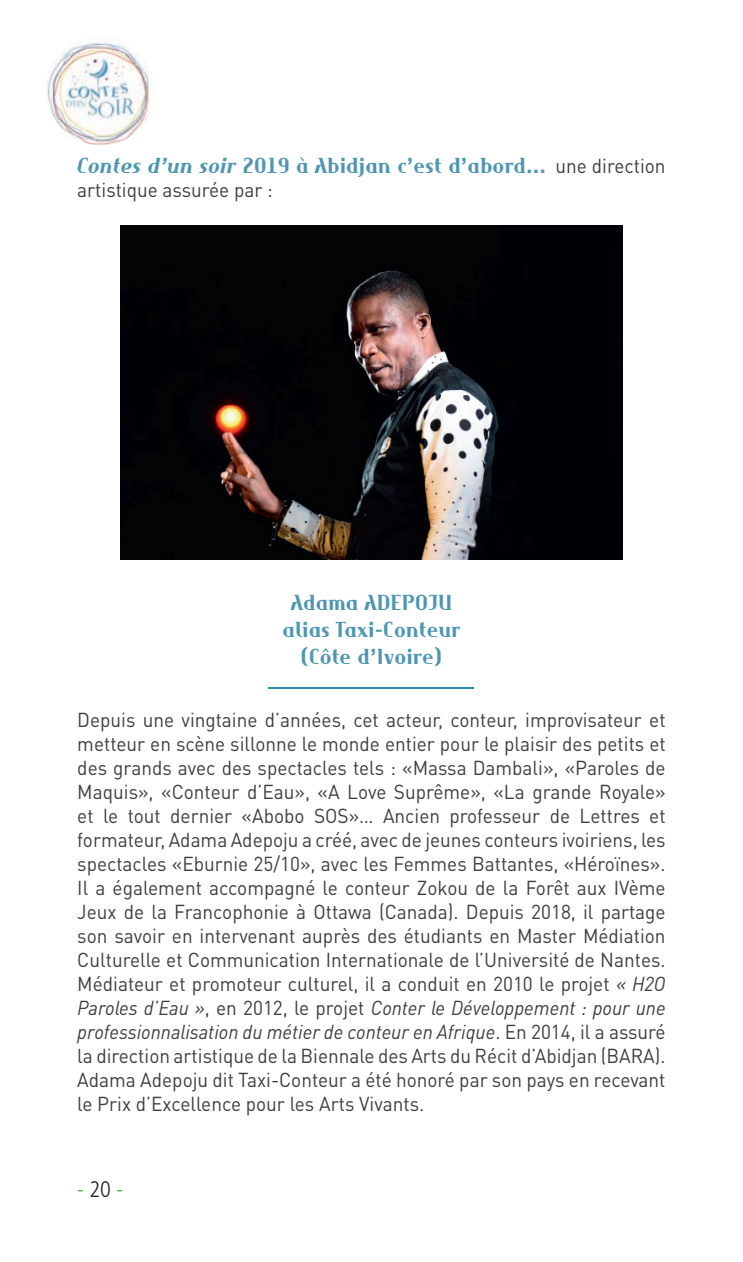
<style>
.page{position:relative;width:743px;height:1262px;background:#fff}
.page>*{position:absolute;margin:0;border:0;box-sizing:border-box;transform-origin:0 0}
.t1{font:700 22.5px/27px "Maverick";color:#4e96b1;text-align:center;scale:.95 1}
.t2{font:300 condensed 22.5px "Frutiger";color:#40ae49}
.t3{font:20px/24px "DINOT";color:#3e3e3f;text-align:justify;scale:.95 1}
.s1{font-style:italic}
.s2{font-family:"DINOT";font-weight:400;font-size:20px;color:#3e3e3f}
.s3{color:#231f20}
</style>
<div class="page">
<img style="left:46px;top:36px;width:109px;height:109px;border-radius:55px">
<img style="left:121px;top:225px;width:501px;height:334px">
<hr style="left:269px;top:687px;width:205px;height:1px;background:#2c8eab">
<p class="t1" style="left:77px;top:152px;width:621px"><span class="s1">Contes d’un soir</span> 2019 à Abidjan c’est d’abord... <span class="s2">une direction</span></p>
<p class="t3" style="left:77px;top:177px;width:207px">artistique assurée par :</p>
<p class="t1" style="left:283px;top:589px;width:189px">Adama ADEPOJU alias Taxi-Conteur (Côte d’Ivoire)</p>
<p class="t3" style="left:77px;top:706px;width:621px">Depuis une vingtaine d’années, cet acteur, conteur, improvisateur et metteur en scène sillonne le monde entier pour le plaisir des petits et des grands avec des spectacles tels : «Massa Dambali», «Paroles de Maquis», «Conteur d’Eau», «A Love Suprême», «La grande Royale» et le tout dernier «Abobo SOS»… Ancien professeur de Lettres et formateur, Adama Adepoju a créé, avec de jeunes conteurs ivoiriens, les spectacles «Eburnie 25/10», avec les Femmes Battantes, «Héroïnes».<br>Il a également accompagné le conteur Zokou de la Forêt aux IVème Jeux de la Francophonie à Ottawa (Canada). Depuis 2018, il partage son savoir en intervenant auprès des étudiants en Master Médiation Culturelle et Communication Internationale de l’Université de Nantes.<br>Médiateur et promoteur culturel, il a conduit en 2010 le projet <span class="s1">« H2O Paroles d’Eau »</span>, en 2012, le projet <span class="s1">Conter le Développement : pour une professionnalisation du métier de conteur en Afrique</span>. En 2014, il a assuré la direction artistique de la Biennale des Arts du Récit d’Abidjan (BARA).<br>Adama Adepoju dit Taxi-Conteur a été honoré par son pays en recevant le Prix d’Excellence pour les Arts Vivants.</p>
<p class="t2" style="left:77px;top:1176px;width:47px">- <span class="s3">20</span> -</p>
</div>
